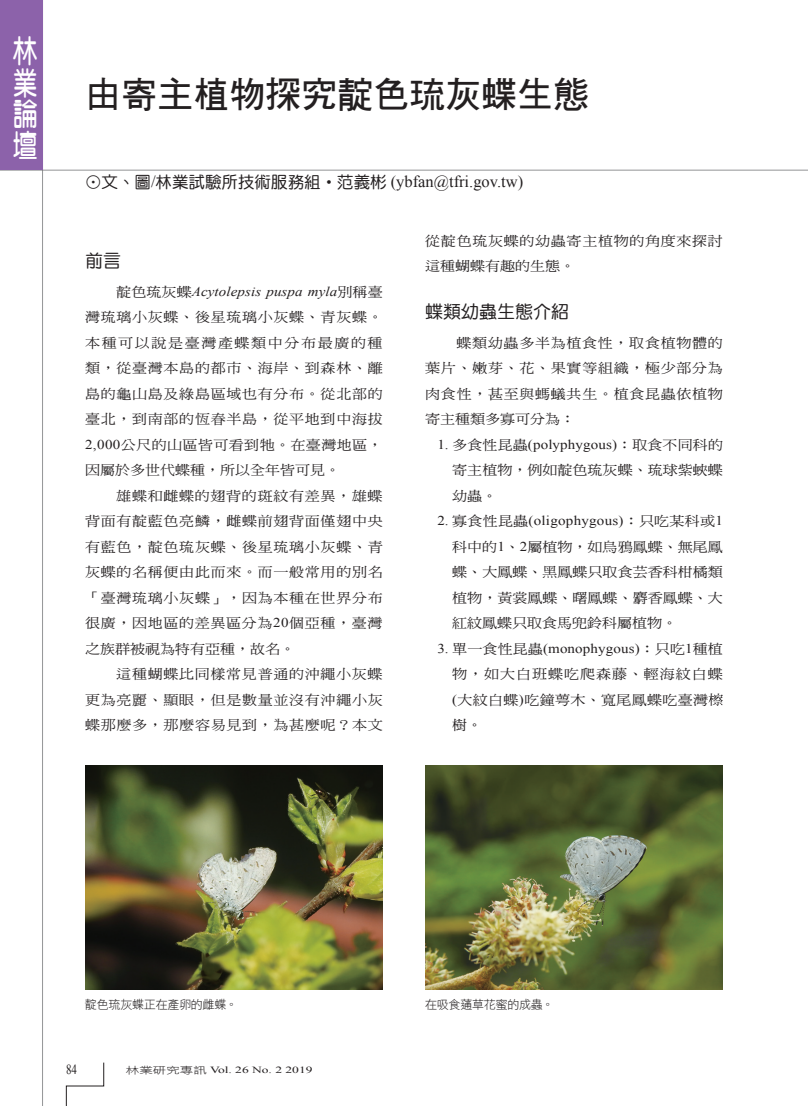
<style>
.page{position:relative;width:808px;height:1106px;background:#fff}
.page>*{position:absolute;margin:0;border:0;box-sizing:border-box;transform-origin:0 0}
._03大標{font:36px "DF Hei W7 WINP BF";color:#231f20}
.t1{font:31.5px/31.5px "DF Yuan W7 WINP BF";color:#fff;text-align:justify;scale:.77 1}
._02-內文中標標準{font:18px "DF Yuan W5 WINP BF";color:#231f20}
._04作者{font:16.5px "Times New Roman";color:#231f20}
.t2{font:13.8px "Times New Roman";color:#231f20;scale:.8 1}
._01內文{font:13.5px/25.5px "DF Ming W5 WINP BF";letter-spacing:.045em;color:#231f20;text-align:justify;scale:1.11 1}
._07_1_內文{font:13.5px/25.5px "DF Ming W5 WINP BF";color:#231f20;text-align:justify;scale:1.11 1}
._07_1_內文-2{font:13.5px/25.5px "DF Ming W5 WINP BF";letter-spacing:.045em;color:#231f20;scale:1.11 1}
._06圖說{font:12px "DF Hei W3 WINP BF";letter-spacing:-.02em;color:#231f20}
.t3{font:9.45px "Times New Roman";color:#231f20;scale:1.43 1}
.s1{font-family:"DF Yuan W5 WINP BF"}
.s2{font-family:"Times New Roman";font-style:italic}
.s3{font-family:"Times New Roman"}
.s4{font-family:"DF Hei W3 WINP BF"}
</style>
<div class="page">
<hr style="left:0;top:170px;width:808px;height:1px;background:#6c6d70">
<hr style="left:42px;top:0;width:1px;height:1106px;background:#6c6d70">
<svg style="left:66px;top:1062px;width:38px;height:44px"></svg>
<div style="left:0;top:0;width:43px;height:170px;background:#8c62aa"></div>
<svg style="left:708px;top:693px;width:15px;height:13px"></svg>
<img style="left:85px;top:765px;width:298px;height:224px">
<img style="left:425px;top:765px;width:298px;height:224px">
<h2 class="t1" style="left:13px;top:35px;width:32px">林業論壇</h2>
<p class="_03大標" style="left:85px;top:76px;width:505px">由寄主植物探究靛色琉灰蝶生態</p>
<p class="_04作者" style="left:85px;top:170px;width:440px"><span class="s1">⊙文、圖</span>/<span class="s1">林業試驗所技術服務組‧范義彬</span> (ybfan@tfri.gov.tw)</p>
<p class="_02-內文中標標準" style="left:85px;top:251px;width:37px">前言</p>
<p class="_01內文" style="left:85px;top:279px;width:270px;text-indent:31px">靛色琉灰蝶<span class="s2">Acytolepsis puspa myla</span>別稱臺灣琉璃小灰蝶、後星琉璃小灰蝶、青灰蝶。本種可以說是臺灣產蝶類中分布最廣的種類，從臺灣本島的都市、海岸、到森林、離島的龜山島及綠島區域也有分布。從北部的臺北，到南部的恆春半島，從平地到中海拔<span class="s3">2,000</span>公尺的山區皆可看到牠。在臺灣地區，因屬於多世代蝶種，所以全年皆可見。</p>
<p class="_01內文" style="left:85px;top:483px;width:270px;text-indent:31px">雄蝶和雌蝶的翅背的斑紋有差異，雄蝶背面有靛藍色亮鱗，雌蝶前翅背面僅翅中央有藍色，靛色琉灰蝶、後星琉璃小灰蝶、青灰蝶的名稱便由此而來。而一般常用的別名「臺灣琉璃小灰蝶」，因為本種在世界分布很廣，因地區的差異區分為<span class="s3">20</span>個亞種，臺灣之族群被視為特有亞種，故名。</p>
<p class="_01內文" style="left:85px;top:661px;width:270px;text-indent:31px">這種蝴蝶比同樣常見普通的沖繩小灰蝶更為亮麗、顯眼，但是數量並沒有沖繩小灰蝶那麼多，那麼容易見到，為甚麼呢？本文</p>
<p class="_01內文" style="left:425px;top:228px;width:270px">從靛色琉灰蝶的幼蟲寄主植物的角度來探討這種蝴蝶有趣的生態。</p>
<p class="_02-內文中標標準" style="left:425px;top:302px;width:145px">蝶類幼蟲生態介紹</p>
<p class="_01內文" style="left:425px;top:330px;width:270px;text-indent:31px">蝶類幼蟲多半為植食性，取食植物體的葉片、嫩芽、花、果實等組織，極少部分為肉食性，甚至與螞蟻共生。植食昆蟲依植物寄主種類多寡可分為：</p>
<p class="_07_1_內文" style="left:452px;top:432px;width:245px;text-indent:-15px"><span class="s3">1.</span> 多食性昆蟲<span class="s3">(polyphygous)</span>：取食不同科的寄主植物，例如靛色琉灰蝶、琉球紫蛺蝶幼蟲。</p>
<p class="_07_1_內文" style="left:452px;top:508px;width:245px;text-indent:-15px"><span class="s3">2.</span> 寡食性昆蟲<span class="s3">(oligophygous)</span>：只吃某科或<span class="s3">1</span>科中的<span class="s3">1</span>、<span class="s3">2</span>屬植物，如烏鴉鳳蝶、無尾鳳蝶、大鳳蝶、黑鳳蝶只取食芸香科柑橘類植物，黃裳鳳蝶、曙鳳蝶、麝香鳳蝶、大紅紋鳳蝶只取食馬兜鈴科屬植物。</p>
<p class="_07_1_內文-2" style="left:452px;top:636px;width:245px;text-indent:-15px"><span class="s3">3.</span> 單一食性昆蟲<span class="s3">(monophygous)</span>：只吃<span class="s3">1</span>種植物，如大白班蝶吃爬森藤、輕海紋白蝶<span class="s3">(</span>大紋白蝶<span class="s3">)</span>吃鐘萼木、寬尾鳳蝶吃臺灣樹。</p>
<p class="_06圖說" style="left:85px;top:998px;width:154px">靛色琉灰蝶正在產卵的雌蝶。</p>
<p class="_06圖說" style="left:425px;top:998px;width:130px">在吸食蓪草花蜜的成蟲。</p>
<p class="t2" style="left:66px;top:1060px;width:15px">84</p>
<p class="t3" style="left:126px;top:1063px;width:132px"><span class="s4">林業研究專訊</span> Vol. 26 No. 2 2019</p>
</div>
